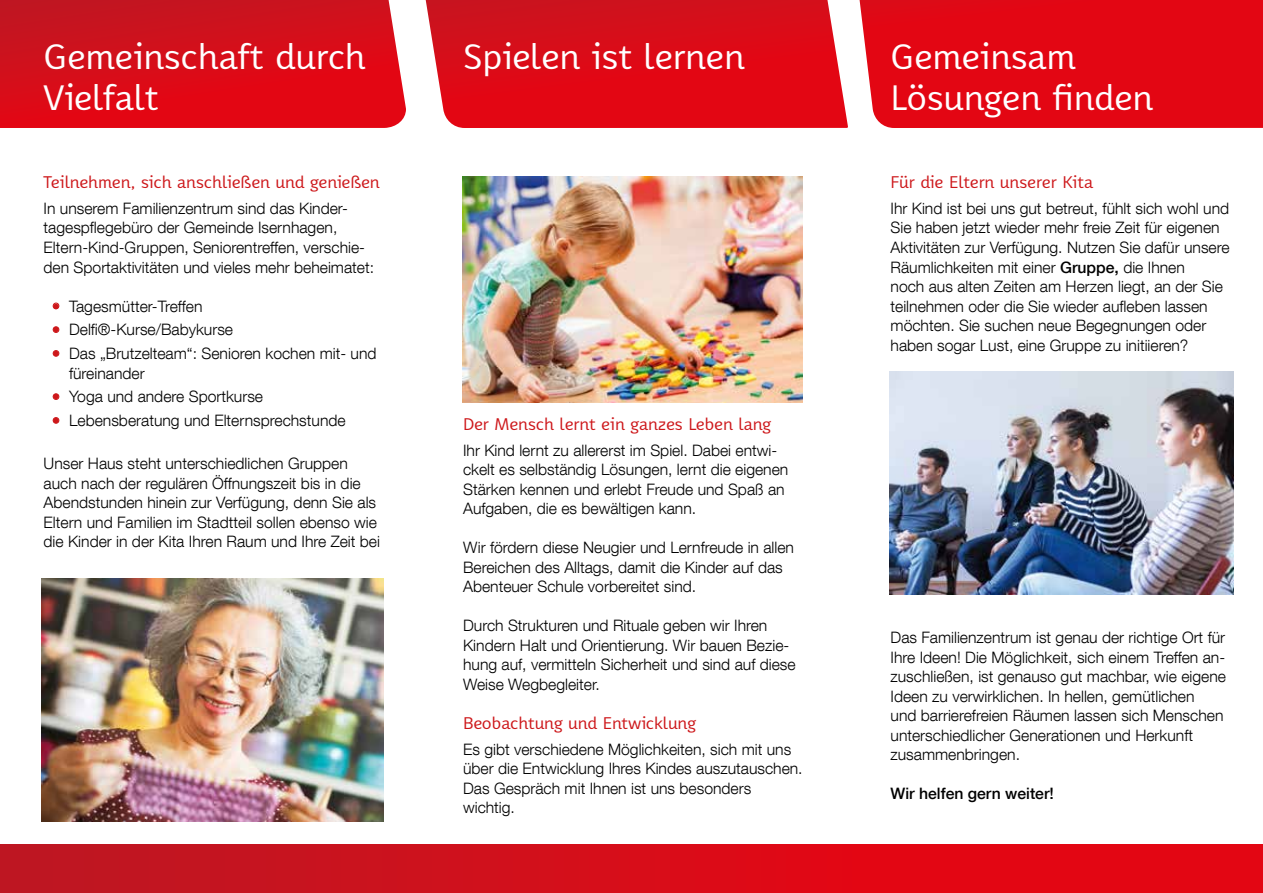
<style>
.page{position:relative;width:1263px;height:893px;background:#fff}
.page>*{position:absolute;margin:0;border:0;box-sizing:border-box;transform-origin:0 0}
.t1{font:34.5px/41.4px "Karbid Pro";color:#fff}
.t2{font:16.5px "Karbid Pro";color:#cd171a}
.t3{font:300 15.75px/19.5px "Helvetica Neue LT Com";color:#000}
.t4{font:500 15.75px "Helvetica Neue LT Com";color:#000}
.s1{font-weight:500;color:#cd171a}
.s2{font-weight:500}
</style>
<div class="page">
<svg style="left:0;top:0;width:406px;height:128px;background:#d7111c"></svg>
<svg style="left:443px;top:0;width:405px;height:128px;background:#dd101c"></svg>
<div style="left:859px;top:0;width:404px;height:128px;background:#e30613"></div>
<svg style="left:52px;top:302px;width:8px;height:8px"></svg>
<svg style="left:52px;top:326px;width:8px;height:7px"></svg>
<svg style="left:52px;top:350px;width:8px;height:7px"></svg>
<svg style="left:52px;top:393px;width:8px;height:7px"></svg>
<svg style="left:52px;top:417px;width:8px;height:7px"></svg>
<div style="left:0;top:844px;width:1263px;height:49px;background:linear-gradient(to right,#be1823,#eb0310)"></div>
<img style="left:41px;top:578px;width:342px;height:243px">
<img style="left:890px;top:371px;width:343px;height:223px">
<img style="left:462px;top:177px;width:340px;height:226px">
<h1 class="t1" style="left:44px;top:34px;width:323px">Gemeinschaft durch<br>Vielfalt</h1>
<p class="t2" style="left:44px;top:171px;width:338px">Teilnehmen, sich anschließen und genießen</p>
<p class="t3" style="left:44px;top:198px;width:332px">In unserem Familienzentrum sind das Kinder&shy;tagespflegebüro der Gemeinde Isernhagen, Eltern-Kind-Gruppen, Seniorentreffen, verschie&shy;den Sportaktivitäten und vieles mehr beheimatet:</p>
<p class="t3" style="left:52px;top:296px;width:152px"><span class="s1">•</span> Tagesmütter-Treffen</p>
<p class="t3" style="left:52px;top:320px;width:182px"><span class="s1">•</span> Delfi®-Kurse/Babykurse</p>
<p class="t3" style="left:69px;top:343px;width:309px;text-indent:-17px"><span class="s1">•</span> Das „Brutzelteam“: Senioren kochen mit- und füreinander</p>
<p class="t3" style="left:52px;top:387px;width:213px"><span class="s1">•</span> Yoga und andere Sportkurse</p>
<p class="t3" style="left:52px;top:410px;width:295px"><span class="s1">•</span> Lebensberatung und Elternsprechstunde</p>
<p class="t3" style="left:44px;top:454px;width:338px">Unser Haus steht unterschiedlichen Gruppen auch nach der regulären Öffnungszeit bis in die Abendstunden hinein zur Verfügung, denn Sie als Eltern und Familien im Stadtteil sollen ebenso wie die Kinder in der Kita Ihren Raum und Ihre Zeit bei</p>
<h1 class="t1" style="left:463px;top:34px;width:283px">Spielen ist lernen</h1>
<h1 class="t1" style="left:890px;top:34px;width:264px">Gemeinsam<br>Lösungen finden</h1>
<p class="t2" style="left:463px;top:413px;width:310px">Der Mensch lernt ein ganzes Leben lang</p>
<p class="t3" style="left:463px;top:440px;width:327px">Ihr Kind lernt zu allererst im Spiel. Dabei entwi&shy;ckelt es selbständig Lösungen, lernt die eigenen Stärken kennen und erlebt Freude und Spaß an Aufgaben, die es bewältigen kann.</p>
<p class="t3" style="left:463px;top:537px;width:332px">Wir fördern diese Neugier und Lernfreude in allen<br>Bereichen des Alltags, damit die Kinder auf das<br>Abenteuer Schule vorbereitet sind.</p>
<p class="t3" style="left:463px;top:615px;width:334px">Durch Strukturen und Rituale geben wir Ihren Kindern Halt und Orientierung. Wir bauen Bezie&shy;hung auf, vermitteln Sicherheit und sind auf diese Weise Wegbegleiter.</p>
<p class="t2" style="left:463px;top:712px;width:234px">Beobachtung und Entwicklung</p>
<p class="t3" style="left:463px;top:739px;width:341px">Es gibt verschiedene Möglichkeiten, sich mit uns über die Entwicklung Ihres Kindes auszutauschen.<br>Das Gespräch mit Ihnen ist uns besonders wichtig.</p>
<p class="t2" style="left:890px;top:171px;width:204px">Für die Eltern unserer Kita</p>
<p class="t3" style="left:890px;top:198px;width:341px">Ihr Kind ist bei uns gut betreut, fühlt sich wohl und Sie haben jetzt wieder mehr freie Zeit für eigenen Aktivitäten zur Verfügung. Nutzen Sie dafür unsere Räumlichkeiten mit einer <span class="s2">Gruppe,</span> die Ihnen<br>noch aus alten Zeiten am Herzen liegt, an der Sie teilnehmen oder die Sie wieder aufleben lassen möchten. Sie suchen neue Begegnungen oder haben sogar Lust, eine Gruppe zu initiieren?</p>
<p class="t3" style="left:890px;top:627px;width:337px">Das Familienzentrum ist genau der richtige Ort für Ihre Ideen! Die Möglichkeit, sich einem Treffen an&shy;zuschließen, ist genauso gut machbar, wie eigene Ideen zu verwirklichen. In hellen, gemütlichen<br>und barrierefreien Räumen lassen sich Menschen unterschiedlicher Generationen und Herkunft zusammenbringen.</p>
<p class="t4" style="left:890px;top:784px;width:165px">Wir helfen gern weiter!</p>
</div>
